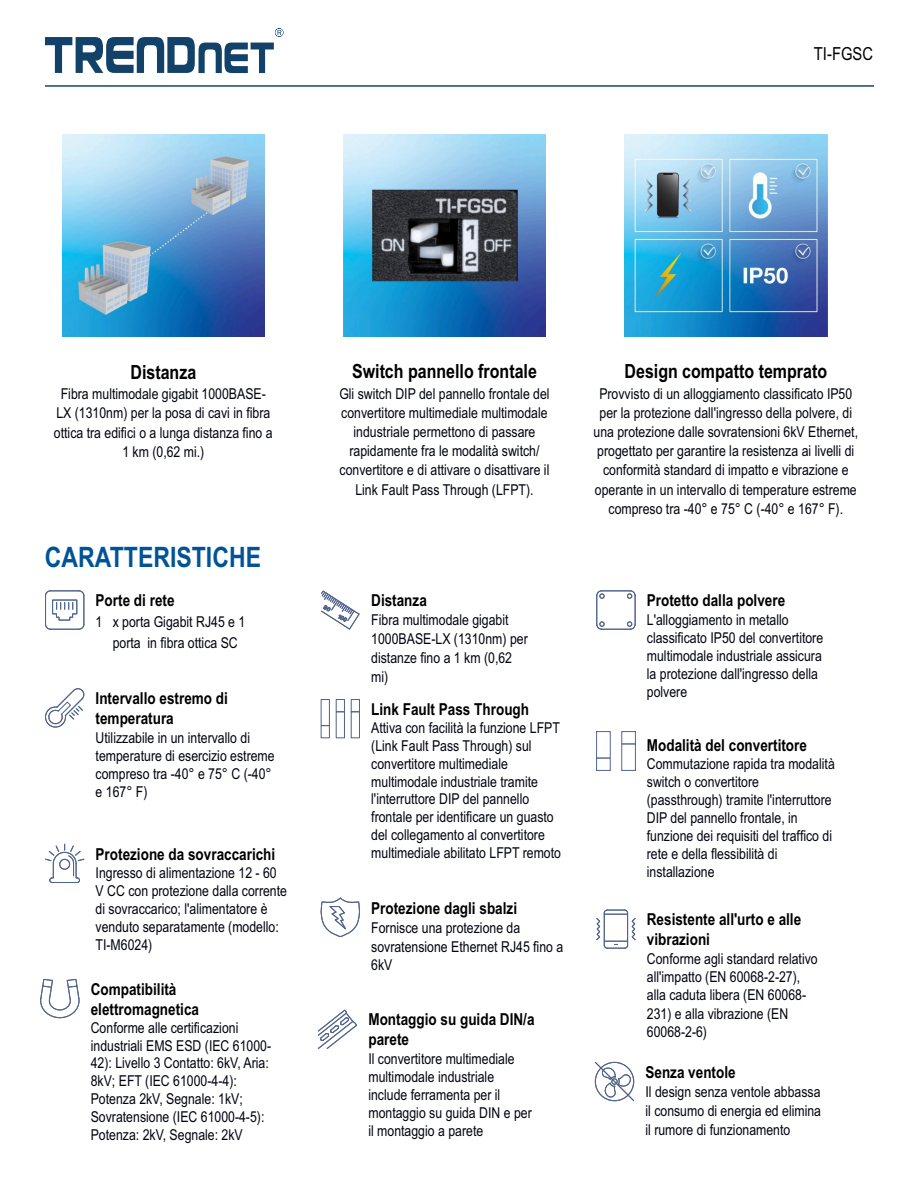
<style>
.page{position:relative;width:918px;height:1188px;background:#fff}
.page>*{position:absolute;margin:0;border:0;box-sizing:border-box;transform-origin:0 0}
.t1{font:700 28.2px "Arial Narrow";color:#005495}
.t2{font:700 19.5px "Arial Narrow";color:#000}
.t3{font:18px "Arial Narrow";color:#000}
.t4{font:700 16.5px/20.2px "Arial Narrow";color:#000}
.t5{font:15px/18px "Arial Narrow";color:#00030e}
</style>
<div class="page">
<img style="left:62px;top:134px;width:203px;height:203px">
<img style="left:343px;top:134px;width:203px;height:203px">
<img style="left:625px;top:134px;width:202px;height:203px">
<svg style="left:45px;top:28px;width:239px;height:45px"></svg>
<hr style="left:45px;top:85px;width:829px;height:2px;background:#32537d">
<svg style="left:45px;top:590px;width:40px;height:40px"></svg>
<svg style="left:321px;top:590px;width:39px;height:40px"></svg>
<svg style="left:596px;top:590px;width:40px;height:40px"></svg>
<svg style="left:45px;top:688px;width:39px;height:40px"></svg>
<div style="left:321px;top:699px;width:9px;height:27px;border:1px solid #52658b"></div>
<div style="left:336px;top:711px;width:9px;height:27px;border:1px solid #52658b"></div>
<div style="left:321px;top:725px;width:9px;height:13px;border:1px solid #52658b"></div>
<div style="left:336px;top:699px;width:9px;height:13px;border:1px solid #52658b"></div>
<div style="left:351px;top:711px;width:9px;height:27px;border:1px solid #52658b"></div>
<div style="left:351px;top:699px;width:9px;height:13px;border:1px solid #52658b"></div>
<svg style="left:45px;top:844px;width:40px;height:39px"></svg>
<svg style="left:320px;top:897px;width:41px;height:40px"></svg>
<svg style="left:596px;top:909px;width:40px;height:40px"></svg>
<svg style="left:594px;top:1061px;width:41px;height:41px"></svg>
<svg style="left:40px;top:978px;width:40px;height:41px"></svg>
<svg style="left:317px;top:1009px;width:40px;height:40px"></svg>
<img style="left:596px;top:732px;width:39px;height:38px">
<p class="t3" style="left:814px;top:47px;width:61px">TI-FGSC</p>
<h2 class="t2" style="left:130px;top:364px;width:67px">Distanza</h2>
<p class="t5" style="left:54px;top:386px;width:220px;line-height:19.4px;text-align:center">Fibra multimodale gigabit 1000BASE-LX (1310nm) per la posa di cavi in fibra ottica tra edifici o a lunga distanza fino a 1 km (0,62 mi.)</p>
<h2 class="t2" style="left:352px;top:364px;width:186px">Switch pannello frontale</h2>
<p class="t5" style="left:339px;top:385px;width:212px;line-height:19.2px;text-align:center">Gli switch DIP del pannello frontale del convertitore multimediale multimodale industriale permettono di passare rapidamente fra le modalità switch/ convertitore e di attivare o disattivare il Link Fault Pass Through (LFPT).</p>
<h2 class="t2" style="left:625px;top:364px;width:204px">Design compatto temprato</h2>
<p class="t5" style="left:594px;top:385px;width:266px;line-height:19.2px;text-align:center">Provvisto di un alloggiamento classificato IP50 per la protezione dall'ingresso della polvere, di una protezione dalle sovratensioni 6kV Ethernet, progettato per garantire la resistenza ai livelli di conformità standard di impatto e vibrazione e operante in un intervallo di temperature estreme compreso tra -40° e 75° C (-40° e 167° F).</p>
<h1 class="t1" style="left:45px;top:547px;width:218px">CARATTERISTICHE</h1>
<p class="t4" style="left:96px;top:592px;width:80px">Porte di rete</p>
<p class="t5" style="left:113px;top:613px;width:134px;line-height:20.5px;text-indent:-17px">1 x porta Gigabit RJ45 e 1 porta in fibra ottica SC</p>
<p class="t4" style="left:371px;top:592px;width:57px">Distanza</p>
<p class="t5" style="left:371px;top:612px;width:158px;line-height:18.9px">Fibra multimodale gigabit<br>1000BASE-LX (1310nm) per distanze fino a 1 km (0,62 mi)</p>
<p class="t4" style="left:647px;top:592px;width:140px">Protetto dalla polvere</p>
<p class="t5" style="left:647px;top:612px;width:178px">L'alloggiamento in metallo classificato IP50 del convertitore multimodale industriale assicura la protezione dall'ingresso della polvere</p>
<p class="t4" style="left:96px;top:690px;width:134px">Intervallo estremo di temperatura</p>
<p class="t5" style="left:96px;top:730px;width:181px">Utilizzabile in un intervallo di temperature di esercizio estreme compreso tra -40° e 75° C (-40° e 167° F)</p>
<p class="t4" style="left:371px;top:700px;width:159px">Link Fault Pass Through</p>
<p class="t5" style="left:371px;top:720px;width:191px">Attiva con facilità la funzione LFPT (Link Fault Pass Through) sul convertitore multimediale multimodale industriale tramite l'interruttore DIP del pannello frontale per identificare un guasto del collegamento al convertitore multimediale abilitato LFPT remoto</p>
<p class="t4" style="left:647px;top:736px;width:162px">Modalità del convertitore</p>
<p class="t5" style="left:647px;top:756px;width:189px">Commutazione rapida tra modalità switch o convertitore (passthrough) tramite l'interruttore<br>DIP del pannello frontale, in funzione dei requisiti del traffico di rete e della flessibilità di installazione</p>
<p class="t4" style="left:96px;top:845px;width:181px">Protezione da sovraccarichi</p>
<p class="t5" style="left:96px;top:865px;width:193px">Ingresso di alimentazione 12 - 60<br>V CC con protezione dalla corrente di sovraccarico; l'alimentatore è venduto separatamente (modello:<br>TI-M6024)</p>
<p class="t4" style="left:371px;top:899px;width:147px">Protezione dagli sbalzi</p>
<p class="t5" style="left:371px;top:919px;width:194px;line-height:18.9px">Fornisce una protezione da sovratensione Ethernet RJ45 fino a<br>6kV</p>
<p class="t4" style="left:647px;top:911px;width:156px">Resistente all'urto e alle vibrazioni</p>
<p class="t5" style="left:647px;top:951px;width:172px">Conforme agli standard relativo all'impatto (EN 60068-2-27), alla caduta libera (EN 60068-<br>231) e alla vibrazione (EN<br>60068-2-6)</p>
<p class="t4" style="left:645px;top:1063px;width:92px">Senza ventole</p>
<p class="t5" style="left:645px;top:1084px;width:177px;line-height:18.9px;text-align:justify">Il design senza ventole abbassa il consumo di energia ed elimina il rumore di funzionamento</p>
<p class="t4" style="left:91px;top:981px;width:110px;line-height:19.8px">Compatibilità elettromagnetica</p>
<p class="t5" style="left:91px;top:1020px;width:182px">Conforme alle certificazioni industriali EMS ESD (IEC 61000-<br>42): Livello 3 Contatto: 6kV, Aria:<br>8kV; EFT (IEC 61000-4-4):<br>Potenza 2kV, Segnale: 1kV;<br>Sovratensione (IEC 61000-4-5):<br>Potenza: 2kV, Segnale: 2kV</p>
<p class="t4" style="left:368px;top:1011px;width:168px">Montaggio su guida DIN/a parete</p>
<p class="t5" style="left:368px;top:1051px;width:165px">Il convertitore multimediale multimodale industriale include ferramenta per il montaggio su guida DIN e per il montaggio a parete</p>
</div>
